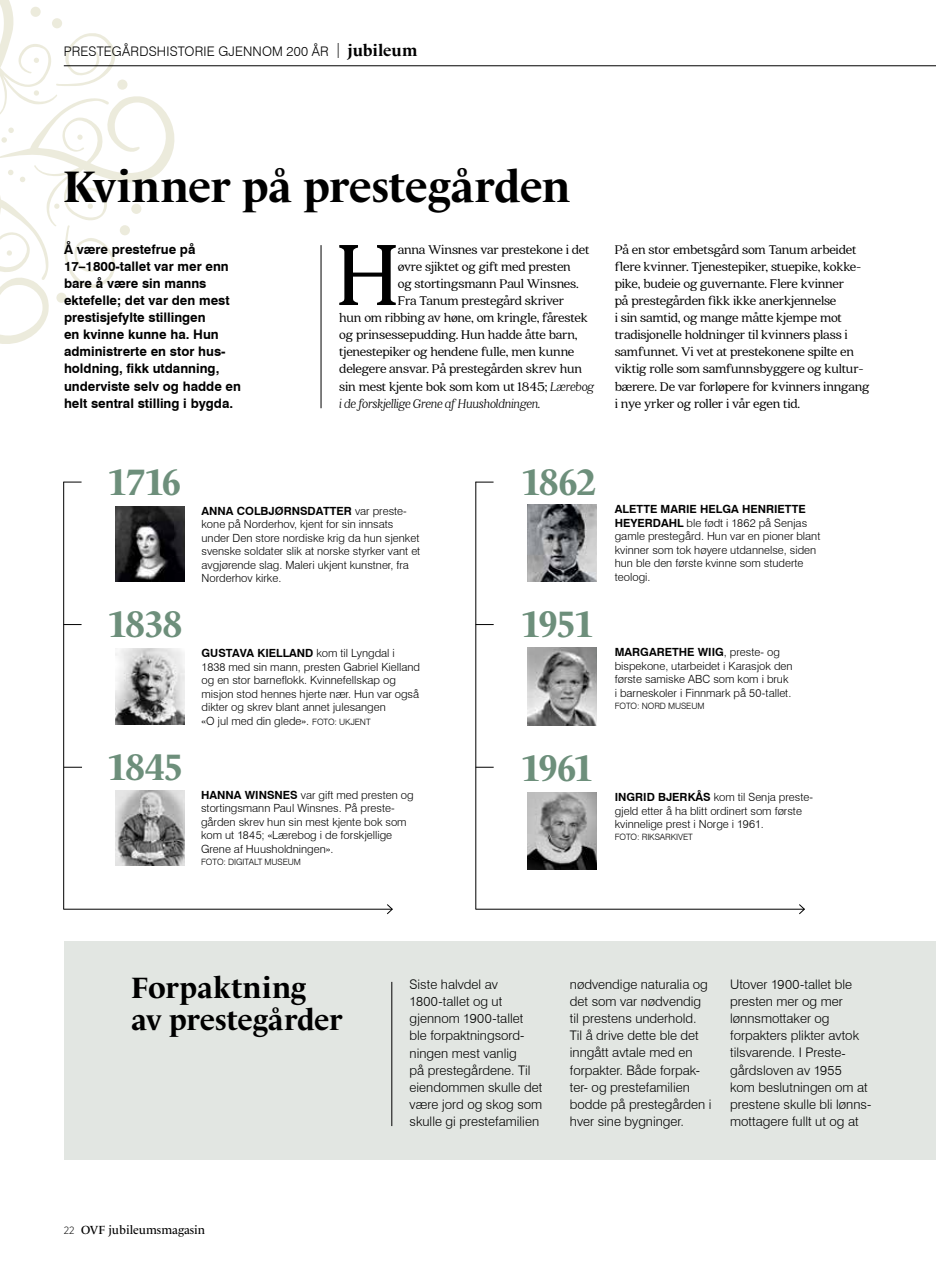
<style>
.page{position:relative;width:936px;height:1263px;background:#fff}
.page>*{position:absolute;margin:0;border:0;box-sizing:border-box;transform-origin:0 0}
.t1{font:96.6px "Quincy CF";color:#000}
.t2{font:700 45px "Le Monde Livre Std";letter-spacing:-.015em;color:#000}
.t3{font:700 37.5px "Le Monde Livre Std";letter-spacing:-.025em;color:#6d8f7b}
.t4{font:700 30px/32.2px "Le Monde Livre Std";letter-spacing:-.005em;color:#000}
.t5{font:13.95px/17.1px "Quincy CF";letter-spacing:-.02em;color:#000}
.t6{font:italic 300 13.95px "Quincy CF";letter-spacing:-.02em;color:#000}
.t7{font:300 13.2px/17.1px "Swiss 721 BT";color:#000}
.t8{font:700 13.2px/17.1px "Swiss 721 BT";color:#000}
.t9{font:12px "Le Monde Livre Cla Std";color:#000}
.t10{font:300 11.25px/13.5px "Swiss 721 BT";color:#000}
.t11{font:300 8.7px "Swiss 721 BT";letter-spacing:-.01em;color:#000}
.s1{font-family:"Gotham Narrow";font-size:16.5px}
.s2{font-family:"Le Monde Livre Cla Std";font-weight:700;font-size:16.5px}
.s3{font-weight:300;font-style:italic}
.s4{font-weight:700}
.s5{font-size:8.7px}
.s6{font-family:"Gotham Narrow";font-weight:300;font-size:10.5px}
</style>
<div class="page">
<svg style="left:0;top:0;width:179px;height:344px"></svg>
<hr style="left:64px;top:66px;width:871px;height:1px;background:#000">
<hr style="left:63px;top:482px;width:1px;height:427px;background:#000">
<hr style="left:475px;top:482px;width:1px;height:427px;background:#000">
<hr style="left:63px;top:909px;width:329px;height:1px;background:#000">
<svg style="left:386px;top:904px;width:7px;height:11px"></svg>
<hr style="left:475px;top:909px;width:329px;height:1px;background:#000">
<svg style="left:798px;top:904px;width:7px;height:11px"></svg>
<svg style="left:63px;top:624px;width:19px;height:1px"></svg>
<svg style="left:63px;top:482px;width:19px;height:1px"></svg>
<svg style="left:475px;top:624px;width:18px;height:1px"></svg>
<svg style="left:475px;top:767px;width:18px;height:1px"></svg>
<svg style="left:64px;top:767px;width:18px;height:1px"></svg>
<svg style="left:475px;top:482px;width:18px;height:1px"></svg>
<img style="left:115px;top:649px;width:69px;height:76px">
<img style="left:115px;top:506px;width:69px;height:76px">
<img style="left:528px;top:792px;width:68px;height:78px">
<img style="left:115px;top:790px;width:69px;height:75px">
<img style="left:528px;top:648px;width:68px;height:77px">
<img style="left:528px;top:505px;width:68px;height:77px">
<hr style="left:321px;top:245px;width:1px;height:163px;background:#000">
<div style="left:64px;top:941px;width:871px;height:219px;background:#e2e6e2"></div>
<hr style="left:391px;top:982px;width:1px;height:144px;background:#000">
<p class="t7" style="left:64px;top:42px;width:355px">PRESTEGÅRDSHISTORIE GJENNOM 200 ÅR <span class="s1">|</span> <span class="s2">jubileum</span></p>
<h2 class="t2" style="left:63px;top:160px;width:508px">Kvinner på prestegården</h2>
<p class="t8" style="left:64px;top:240px;width:178px">Å være prestefrue på<br>17–1800--tallet var mer enn bare å være sin manns ektefelle; det var den mest prestisjefylte stillingen<br>en kvinne kunne ha. Hun administrerte en stor hus&shy;holdning, fikk utdanning, underviste selv og hadde en helt sentral stilling i bygda.</p>
<h1 class="t1" style="left:336px;top:219px;width:64px">H</h1>
<p class="t5" style="left:397px;top:241px;width:193px">anna Winsnes var prestekone i det</p>
<p class="t5" style="left:397px;top:258px;width:174px">øvre sjiktet og gift med presten</p>
<p class="t5" style="left:397px;top:275px;width:183px">og stortingsmann Paul Winsnes.</p>
<p class="t5" style="left:397px;top:292px;width:168px">Fra Tanum prestegård skriver</p>
<p class="t5" style="left:339px;top:309px;width:250px">hun om ribbing av høne, om kringle, fårestek</p>
<p class="t5" style="left:339px;top:326px;width:240px">og prinsessepudding. Hun hadde åtte barn,</p>
<p class="t5" style="left:339px;top:344px;width:237px">tjenestepiker og hendene fulle, men kunne</p>
<p class="t5" style="left:339px;top:361px;width:244px">delegere ansvar. På prestegården skrev hun</p>
<p class="t5" style="left:339px;top:378px;width:256px">sin mest kjente bok som kom ut 1845; <span class="s3">Lærebog</span></p>
<p class="t6" style="left:339px;top:395px;width:203px">i de forskjellige Grene af Huusholdningen.</p>
<p class="t5" style="left:614px;top:241px;width:256px">På en stor embetsgård som Tanum arbeidet flere kvinner. Tjenestepiker, stuepike, kokke&shy;pike, budeie og guvernante. Flere kvinner<br>på prestegården fikk ikke anerkjennelse<br>i sin samtid, og mange måtte kjempe mot tradisjonelle holdninger til kvinners plass i samfunnet. Vi vet at prestekonene spilte en viktig rolle som samfunnsbyggere og kultur&shy;bærere. De var forløpere for kvinners inngang i nye yrker og roller i vår egen tid.</p>
<h3 class="t3" style="left:108px;top:460px;width:75px">1716</h3>
<h3 class="t3" style="left:521px;top:460px;width:76px">1862</h3>
<p class="t10" style="left:201px;top:504px;width:220px"><span class="s4">ANNA COLBJØRNSDATTER</span> var preste&shy;kone på Norderhov, kjent for sin innsats under Den store nordiske krig da hun sjenket svenske soldater slik at norske styrker vant et avgjørende slag. Maleri ukjent kunstner, fra Norderhov kirke.</p>
<p class="t10" style="left:614px;top:502px;width:207px"><span class="s4">ALETTE MARIE HELGA HENRIETTE<br>HEYERDAHL</span> ble født i 1862 på Senjas gamle prestegård. Hun var en pioner blant kvinner som tok høyere utdannelse, siden hun ble den første kvinne som studerte teologi.</p>
<h3 class="t3" style="left:108px;top:602px;width:76px">1838</h3>
<h3 class="t3" style="left:521px;top:602px;width:74px">1951</h3>
<p class="t10" style="left:201px;top:646px;width:220px"><span class="s4">GUSTAVA KIELLAND</span> kom til Lyngdal i 1838 med sin mann, presten Gabriel Kielland og en stor barneflokk. Kvinnefellskap og misjon stod hennes hjerte nær. Hun var også dikter og skrev blant annet julesangen<br>«O jul med din glede». <span class="s5">FOTO: UKJENT</span></p>
<p class="t10" style="left:614px;top:645px;width:179px"><span class="s4">MARGARETHE WIIG</span>, preste- og bispekone, utarbeidet i Karasjok den første samiske ABC som kom i bruk i barneskoler i Finnmark på 50-tallet.</p>
<p class="t11" style="left:614px;top:700px;width:91px">FOTO: NORD MUSEUM</p>
<h3 class="t3" style="left:108px;top:745px;width:77px">1845</h3>
<h3 class="t3" style="left:521px;top:746px;width:73px">1961</h3>
<p class="t10" style="left:201px;top:788px;width:214px"><span class="s4">HANNA WINSNES</span> var gift med presten og stortingsmann Paul Winsnes. På preste&shy;gården skrev hun sin mest kjente bok som kom ut 1845; «Lærebog i de forskjellige Grene af Huusholdningen».</p>
<p class="t11" style="left:201px;top:856px;width:101px">FOTO: DIGITALT MUSEUM</p>
<p class="t10" style="left:614px;top:790px;width:200px"><span class="s4">INGRID BJERKÅS</span> kom til Senja preste&shy;gjeld etter å ha blitt ordinert som første kvinnelige prest i Norge i 1961.</p>
<p class="t11" style="left:614px;top:832px;width:80px">FOTO: RIKSARKIVET</p>
<h3 class="t4" style="left:131px;top:972px;width:213px">Forpaktning av prestegårder</h3>
<p class="t9" style="left:64px;top:1223px;width:143px"><span class="s6">22</span> OVF jubileumsmagasin</p>
<p class="t7" style="left:409px;top:976px;width:134px">Siste halvdel av<br>1800--tallet og ut gjennom 1900-tallet ble forpaktningsord&shy;ningen mest vanlig<br>på prestegårdene. Til eiendommen skulle det være jord og skog som skulle gi prestefamilien</p>
<p class="t7" style="left:570px;top:976px;width:143px">nødvendige naturalia og det som var nødvendig til prestens underhold.<br>Til å drive dette ble det inngått avtale med en forpakter. Både forpak&shy;ter- og prestefamilien bodde på prestegården i hver sine bygninger.</p>
<p class="t7" style="left:730px;top:976px;width:143px">Utover 1900-tallet ble presten mer og mer lønnsmottaker og forpakters plikter avtok tilsvarende. I Preste&shy;gårdsloven av 1955<br>kom beslutningen om at prestene skulle bli lønns&shy;mottagere fullt ut og at</p>
</div>
